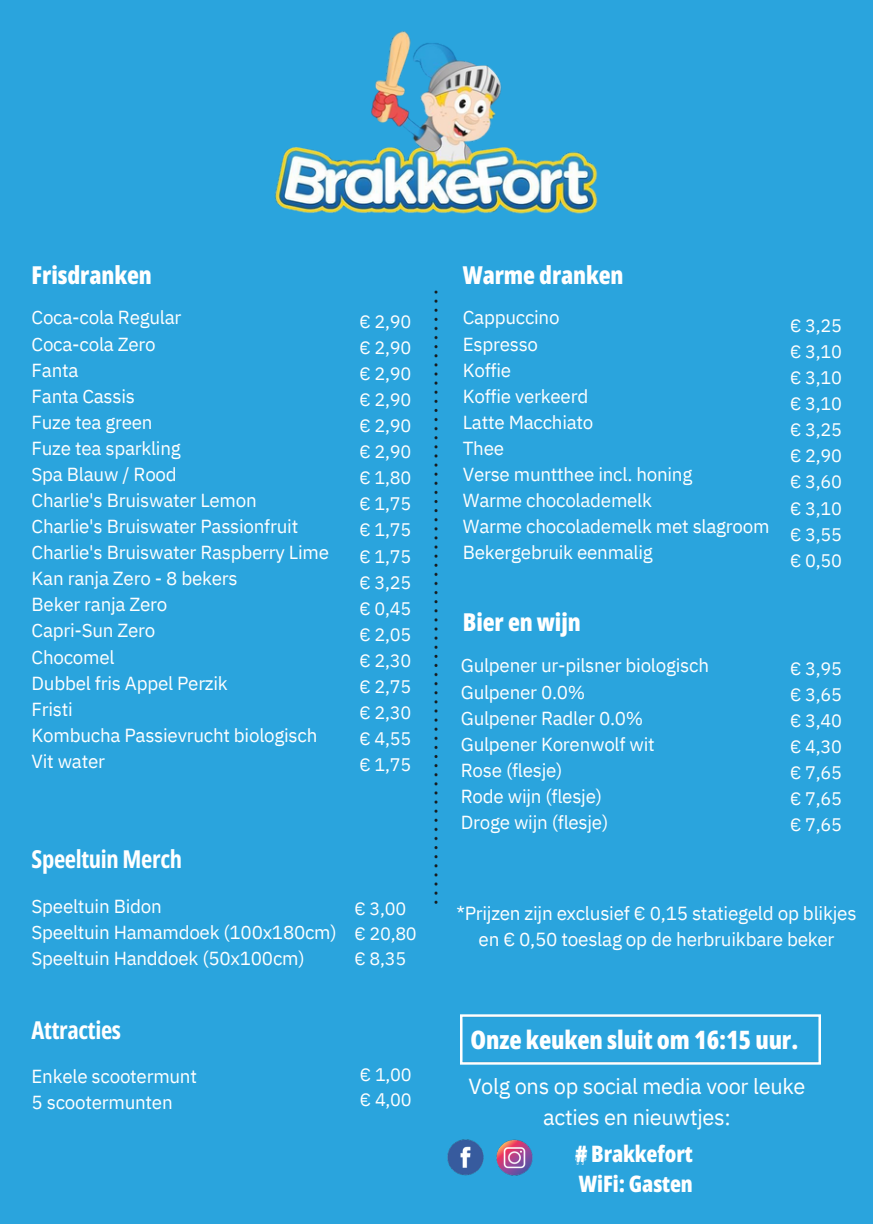
<style>
.page{position:relative;width:873px;height:1224px;background:#fff}
.page>*{position:absolute;margin:0;border:0;box-sizing:border-box;transform-origin:0 0}
.t1{font:800 25.4px "Open Sans Condensed";letter-spacing:-.005em;color:#fff}
.t2{font:800 24.6px "Open Sans Condensed";letter-spacing:-.005em;color:#fff}
.t3{font:700 24.6px "Open Sans Condensed";letter-spacing:-.015em;color:#fff}
.t4{font:800 22.6px/29.2px "Open Sans Condensed";letter-spacing:-.005em;color:#fff}
.t5{font:21.8px/30.4px "IBM Plex Sans";letter-spacing:-.015em;color:#fff;text-align:center}
.t6{font:19px/26px "IBM Plex Sans";letter-spacing:-.015em;color:#fff;text-align:center}
.t7{font:18.8px "IBM Plex Sans";letter-spacing:-.015em;color:#fff}
.t8{font:18.2px "IBM Plex Sans";letter-spacing:-.015em;color:#fff}
</style>
<div class="page">
<div style="left:0;top:0;width:873px;height:1223px;background:#2aa4dd"></div>
<img style="left:434px;top:317px;width:4px;height:587px">
<img style="left:461px;top:1015px;width:360px;height:49px">
<img style="left:447px;top:1139px;width:86px;height:37px">
<img style="left:576px;top:1148px;width:10px;height:16px">
<img style="left:275px;top:31px;width:323px;height:281px">
<p class="t2" style="left:32px;top:258px;width:122px">Frisdranken</p>
<p class="t7" style="left:32px;top:305px;width:151px">Coca-cola Regular</p>
<p class="t7" style="left:32px;top:331px;width:126px">Coca-cola Zero</p>
<p class="t7" style="left:32px;top:357px;width:48px">Fanta</p>
<p class="t7" style="left:32px;top:383px;width:105px">Fanta Cassis</p>
<p class="t7" style="left:32px;top:410px;width:123px">Fuze tea green</p>
<h1 class="t7" style="left:32px;top:436px;width:151px">Fuze tea sparkling</h1>
<p class="t7" style="left:32px;top:462px;width:147px">Spa Blauw / Rood</p>
<p class="t7" style="left:32px;top:488px;width:227px">Charlie's Bruiswater Lemon</p>
<p class="t7" style="left:32px;top:514px;width:268px">Charlie's Bruiswater Passionfruit</p>
<p class="t7" style="left:32px;top:540px;width:299px">Charlie's Bruiswater Raspberry Lime</p>
<p class="t7" style="left:32px;top:566px;width:208px">Kan ranja Zero - 8 bekers</p>
<p class="t7" style="left:32px;top:592px;width:137px">Beker ranja Zero</p>
<p class="t7" style="left:32px;top:618px;width:125px">Capri-Sun Zero</p>
<p class="t7" style="left:32px;top:644px;width:85px">Chocomel</p>
<p class="t7" style="left:32px;top:670px;width:198px">Dubbel fris Appel Perzik</p>
<p class="t7" style="left:32px;top:696px;width:43px">Fristi</p>
<p class="t7" style="left:32px;top:723px;width:287px">Kombucha Passievrucht biologisch</p>
<p class="t7" style="left:32px;top:749px;width:75px">Vit water</p>
<p class="t8" style="left:360px;top:309px;width:53px">€ 2,90</p>
<p class="t8" style="left:360px;top:335px;width:53px">€ 2,90</p>
<p class="t8" style="left:360px;top:361px;width:53px">€ 2,90</p>
<p class="t8" style="left:360px;top:387px;width:53px">€ 2,90</p>
<p class="t8" style="left:360px;top:414px;width:53px">€ 2,90</p>
<p class="t8" style="left:360px;top:440px;width:53px">€ 2,90</p>
<p class="t8" style="left:360px;top:466px;width:53px">€ 1,80</p>
<p class="t8" style="left:360px;top:492px;width:53px">€ 1,75</p>
<p class="t8" style="left:360px;top:518px;width:53px">€ 1,75</p>
<p class="t8" style="left:360px;top:544px;width:53px">€ 1,75</p>
<p class="t8" style="left:360px;top:570px;width:53px">€ 3,25</p>
<p class="t8" style="left:360px;top:596px;width:53px">€ 0,45</p>
<p class="t8" style="left:360px;top:622px;width:53px">€ 2,05</p>
<p class="t8" style="left:360px;top:648px;width:53px">€ 2,30</p>
<p class="t8" style="left:360px;top:674px;width:53px">€ 2,75</p>
<p class="t8" style="left:360px;top:700px;width:53px">€ 2,30</p>
<h1 class="t8" style="left:360px;top:727px;width:53px">€ 4,55</h1>
<p class="t8" style="left:360px;top:753px;width:53px">€ 1,75</p>
<p class="t3" style="left:32px;top:842px;width:152px">Speeltuin Merch</p>
<p class="t7" style="left:32px;top:894px;width:132px">Speeltuin Bidon</p>
<h1 class="t7" style="left:32px;top:920px;width:307px">Speeltuin Hamamdoek (100x180cm)</h1>
<p class="t7" style="left:32px;top:946px;width:275px">Speeltuin Handdoek (50x100cm)</p>
<p class="t8" style="left:354px;top:896px;width:53px">€ 3,00</p>
<p class="t8" style="left:354px;top:921px;width:64px">€ 20,80</p>
<h1 class="t8" style="left:354px;top:946px;width:53px">€ 8,35</h1>
<p class="t3" style="left:32px;top:1012px;width:91px">Attracties</p>
<h3 class="t7" style="left:32px;top:1064px;width:167px">Enkele scootermunt</h3>
<p class="t7" style="left:32px;top:1090px;width:143px">5 scootermunten</p>
<h2 class="t8" style="left:360px;top:1062px;width:53px">€ 1,00</h2>
<p class="t8" style="left:360px;top:1087px;width:53px">€ 4,00</p>
<p class="t2" style="left:463px;top:258px;width:162px">Warme dranken</p>
<p class="t7" style="left:463px;top:305px;width:98px">Cappuccino</p>
<p class="t7" style="left:463px;top:331px;width:77px">Espresso</p>
<p class="t7" style="left:463px;top:357px;width:50px">Koffie</p>
<p class="t7" style="left:463px;top:383px;width:127px">Koffie verkeerd</p>
<p class="t7" style="left:463px;top:410px;width:132px">Latte Macchiato</p>
<p class="t7" style="left:463px;top:436px;width:43px">Thee</p>
<p class="t7" style="left:463px;top:462px;width:231px">Verse muntthee incl. honing</p>
<p class="t7" style="left:463px;top:488px;width:191px">Warme chocolademelk</p>
<p class="t7" style="left:463px;top:514px;width:308px">Warme chocolademelk met slagroom</p>
<p class="t7" style="left:463px;top:540px;width:192px">Bekergebruik eenmalig</p>
<p class="t2" style="left:463px;top:605px;width:120px">Bier en wijn</p>
<p class="t7" style="left:461px;top:653px;width:250px">Gulpener ur-pilsner biologisch</p>
<p class="t7" style="left:461px;top:679px;width:126px">Gulpener 0.0%</p>
<p class="t7" style="left:461px;top:705px;width:184px">Gulpener Radler 0.0%</p>
<p class="t7" style="left:461px;top:731px;width:195px">Gulpener Korenwolf wit</p>
<p class="t7" style="left:461px;top:758px;width:103px">Rose (flesje)</p>
<p class="t7" style="left:461px;top:784px;width:143px">Rode wijn (flesje)</p>
<p class="t7" style="left:461px;top:810px;width:149px">Droge wijn (flesje)</p>
<p class="t8" style="left:790px;top:313px;width:53px">€ 3,25</p>
<p class="t8" style="left:790px;top:339px;width:53px">€ 3,10</p>
<p class="t8" style="left:790px;top:365px;width:53px">€ 3,10</p>
<p class="t8" style="left:790px;top:392px;width:53px">€ 3,10</p>
<p class="t8" style="left:790px;top:418px;width:53px">€ 3,25</p>
<p class="t8" style="left:790px;top:444px;width:53px">€ 2,90</p>
<p class="t8" style="left:790px;top:470px;width:53px">€ 3,60</p>
<p class="t8" style="left:790px;top:496px;width:53px">€ 3,10</p>
<p class="t8" style="left:790px;top:522px;width:53px">€ 3,55</p>
<p class="t8" style="left:790px;top:548px;width:53px">€ 0,50</p>
<p class="t8" style="left:790px;top:656px;width:53px">€ 3,95</p>
<p class="t8" style="left:790px;top:682px;width:53px">€ 3,65</p>
<p class="t8" style="left:790px;top:708px;width:53px">€ 3,40</p>
<p class="t8" style="left:790px;top:735px;width:53px">€ 4,30</p>
<p class="t8" style="left:790px;top:761px;width:53px">€ 7,65</p>
<p class="t8" style="left:790px;top:787px;width:53px">€ 7,65</p>
<p class="t8" style="left:790px;top:813px;width:53px">€ 7,65</p>
<p class="t6" style="left:457px;top:900px;width:402px">*Prijzen zijn exclusief € 0,15 statiegeld op blikjes en € 0,50 toeslag op de herbruikbare beker</p>
<p class="t1" style="left:471px;top:1022px;width:329px">Onze keuken sluit om 16:15 uur.</p>
<p class="t5" style="left:468px;top:1071px;width:339px">Volg ons op social media voor leuke acties en nieuwtjes:</p>
<p class="t4" style="left:575px;top:1139px;width:119px"># Brakkefort<br>WiFi: Gasten</p>
</div>
